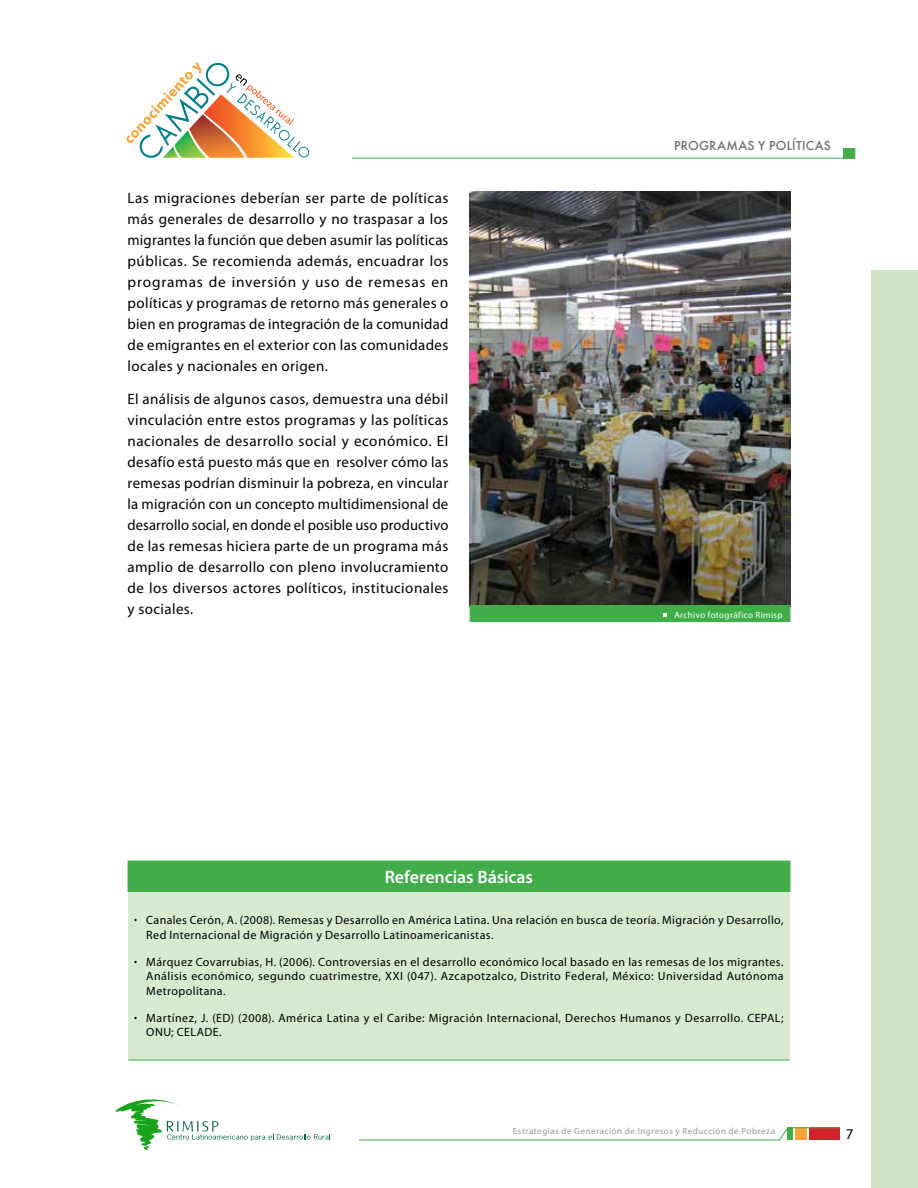
<style>
.page{position:relative;width:918px;height:1188px;background:#fff}
.page>*{position:absolute;margin:0;border:0;box-sizing:border-box;transform-origin:0 0}
.t1{font:600 18px "Myriad Pro";letter-spacing:-.005em;color:#fff}
.t2{font:15px/21px "Myriad Pro";letter-spacing:.025em;color:#000;text-align:justify}
.t3{font:12px/14.4px "Myriad Pro";letter-spacing:.035em;color:#000}
.t4{font:500 12px "Futura";letter-spacing:.02em;color:#6d6e71}
.t5{font:9px "Myriad Pro";letter-spacing:.06em;color:#939598}
.t6{font:9px "Myriad Pro";letter-spacing:.04em;color:#fff}
.s1{font-weight:700}
</style>
<div class="page">
<svg style="left:359px;top:1127px;width:482px;height:14px"></svg>
<svg style="left:126px;top:62px;width:183px;height:96px"></svg>
<svg style="left:115px;top:1099px;width:215px;height:51px"></svg>
<hr style="left:352px;top:158px;width:503px;height:1px;background:#41ad49">
<div style="left:843px;top:148px;width:12px;height:11px;background:#41ad49;border:1px solid #41ad49"></div>
<div style="left:871px;top:271px;width:47px;height:917px;background:#d0e4c8"></div>
<div style="left:128px;top:861px;width:662px;height:30px;background:#41ad49"></div>
<div style="left:128px;top:891px;width:662px;height:169px;background:#d8e9d2"></div>
<hr style="left:128px;top:891px;width:662px;height:1px;background:#41ad49">
<hr style="left:128px;top:1060px;width:662px;height:1px;background:#41ad49">
<img style="left:470px;top:191px;width:320px;height:414px">
<div style="left:470px;top:605px;width:320px;height:17px;background:#41ad49"></div>
<svg style="left:663px;top:614px;width:4px;height:3px"></svg>
<p class="t2" style="left:128px;top:187px;width:322px">Las migraciones deberían ser parte de políticas más generales de desarrollo y no traspasar a los migrantes la función que deben asumir las políticas públicas. Se recomienda además, encuadrar los programas de inversión y uso de remesas en políticas y programas de retorno más generales o bien en programas de integración de la comunidad de emigrantes en el exterior con las comunidades locales y nacionales en origen.</p>
<p class="t2" style="left:128px;top:389px;width:322px">El análisis de algunos casos, demuestra una débil vinculación entre estos programas y las políticas nacionales de desarrollo social y económico. El desafío está puesto más que en resolver cómo las remesas podrían disminuir la pobreza, en vincular la migración con un concepto multidimensional de desarrollo social, en donde el posible uso productivo de las remesas hiciera parte de un programa más amplio de desarrollo con pleno involucramiento de los diversos actores políticos, institucionales y sociales.</p>
<p class="t4" style="left:674px;top:137px;width:158px">PROGRAMAS Y POLÍTICAS</p>
<p class="t6" style="left:674px;top:609px;width:110px">Archivo fotográfico Rimisp</p>
<p class="t1" style="left:385px;top:866px;width:150px">Referencias Básicas</p>
<p class="t3" style="left:146px;top:913px;width:639px;text-indent:-12px"><span class="s1">Ź</span> Canales Cerón, A. (2008). Remesas y Desarrollo en América Latina. Una relación en busca de teoría. Migración y Desarrollo,<br>Red Internacional de Migración y Desarrollo Latinoamericanistas.</p>
<p class="t3" style="left:146px;top:954px;width:639px;text-align:justify;text-indent:-12px"><span class="s1">Ź</span> Márquez Covarrubias, H. (2006). Controversias en el desarrollo económico local basado en las remesas de los migrantes.<br>Análisis económico, segundo cuatrimestre, XXI (047). Azcapotzalco, Distrito Federal, México: Universidad Autónoma Metropolitana.</p>
<p class="t3" style="left:146px;top:1010px;width:639px;text-indent:-12px"><span class="s1">Ź</span> Martínez, J. (ED) (2008). América Latina y el Caribe: Migración Internacional, Derechos Humanos y Desarrollo. CEPAL;<br>ONU; CELADE.</p>
<p class="t5" style="left:513px;top:1125px;width:264px">Estrategias de Generación de Ingresos y Reducción de Pobreza</p>
<p class="t2" style="left:846px;top:1123px;width:9px">7</p>
</div>
